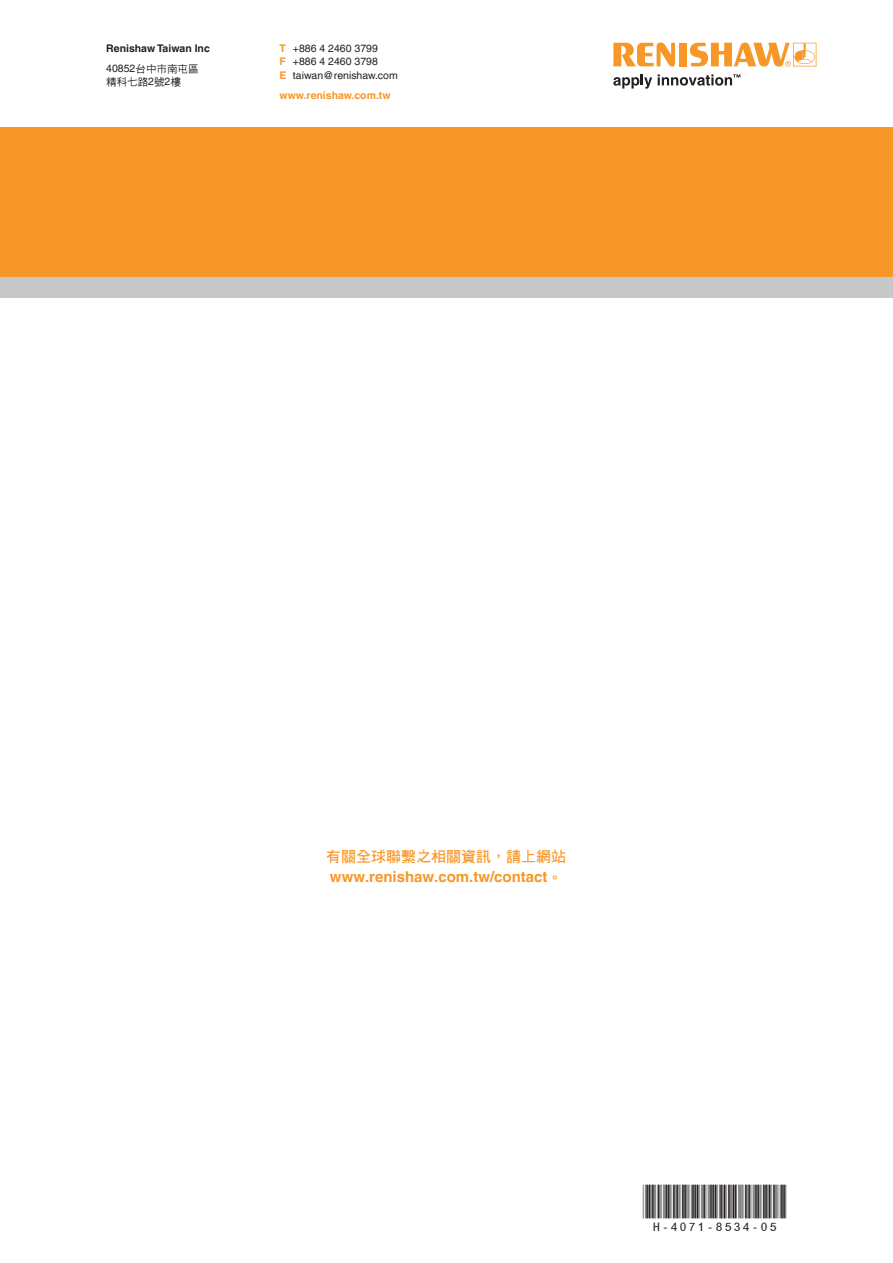
<style>
.page{position:relative;width:893px;height:1263px;background:#fff}
.page>*{position:absolute;margin:0;border:0;box-sizing:border-box;transform-origin:0 0}
.Bar_code{font:48px "MBH16 B";color:#231f20}
.Web_contact{font:700 15px/21px "Helvetica LT Pro";color:#f79727}
.t1{font:10.5px "Helvetica LT Pro";color:#231f20}
.t2{font:700 10.5px "Helvetica LT Pro";color:#f79727}
.t3{font:10.5px "DF Hei Md HK BF";color:#231f20}
.t4{font:700 10.5px "Helvetica LT Pro";color:#231f20}
.s1{font-family:"Helvetica LT Pro"}
.s2{font-family:"DF Hei W7 WIN BF";font-weight:400}
</style>
<div class="page">
<svg style="left:613px;top:75px;width:39px;height:14px"></svg>
<svg style="left:613px;top:43px;width:62px;height:24px"></svg>
<div style="left:679px;top:43px;width:8px;height:23px;background:#f79727"></div>
<svg style="left:690px;top:43px;width:126px;height:24px"></svg>
<svg style="left:658px;top:74px;width:82px;height:12px"></svg>
<div style="left:0;top:276px;width:893px;height:22px;background:#c7c8ca"></div>
<div style="left:0;top:127px;width:893px;height:150px;background:#f79727"></div>
<p class="t4" style="left:106px;top:41px;width:105px">Renishaw Taiwan Inc</p>
<p class="t3" style="left:106px;top:64px;width:94px"><span class="s1">40852</span>台中市南屯區</p>
<p class="t3" style="left:106px;top:77px;width:76px">精科七路<span class="s1">2</span>號<span class="s1">2</span>樓</p>
<p class="t2" style="left:280px;top:41px;width:8px">T</p>
<p class="t1" style="left:293px;top:42px;width:86px">+886 4 2460 3799</p>
<p class="t2" style="left:280px;top:55px;width:8px">F</p>
<p class="t1" style="left:293px;top:55px;width:86px">+886 4 2460 3798</p>
<p class="t2" style="left:280px;top:69px;width:9px">E</p>
<p class="t1" style="left:293px;top:69px;width:106px">taiwan@renishaw.com</p>
<p class="t2" style="left:280px;top:89px;width:113px">www.renishaw.com.tw</p>
<p class="Web_contact" style="left:326px;top:845px;width:241px"><span class="s2">有關全球聯繫之相關資訊，請上網站</span>www.renishaw.com.tw/contact<span class="s2">。</span></p>
<p class="Bar_code" style="left:643px;top:1186px;width:145px">*H-4071-8534-05*</p>
</div>
